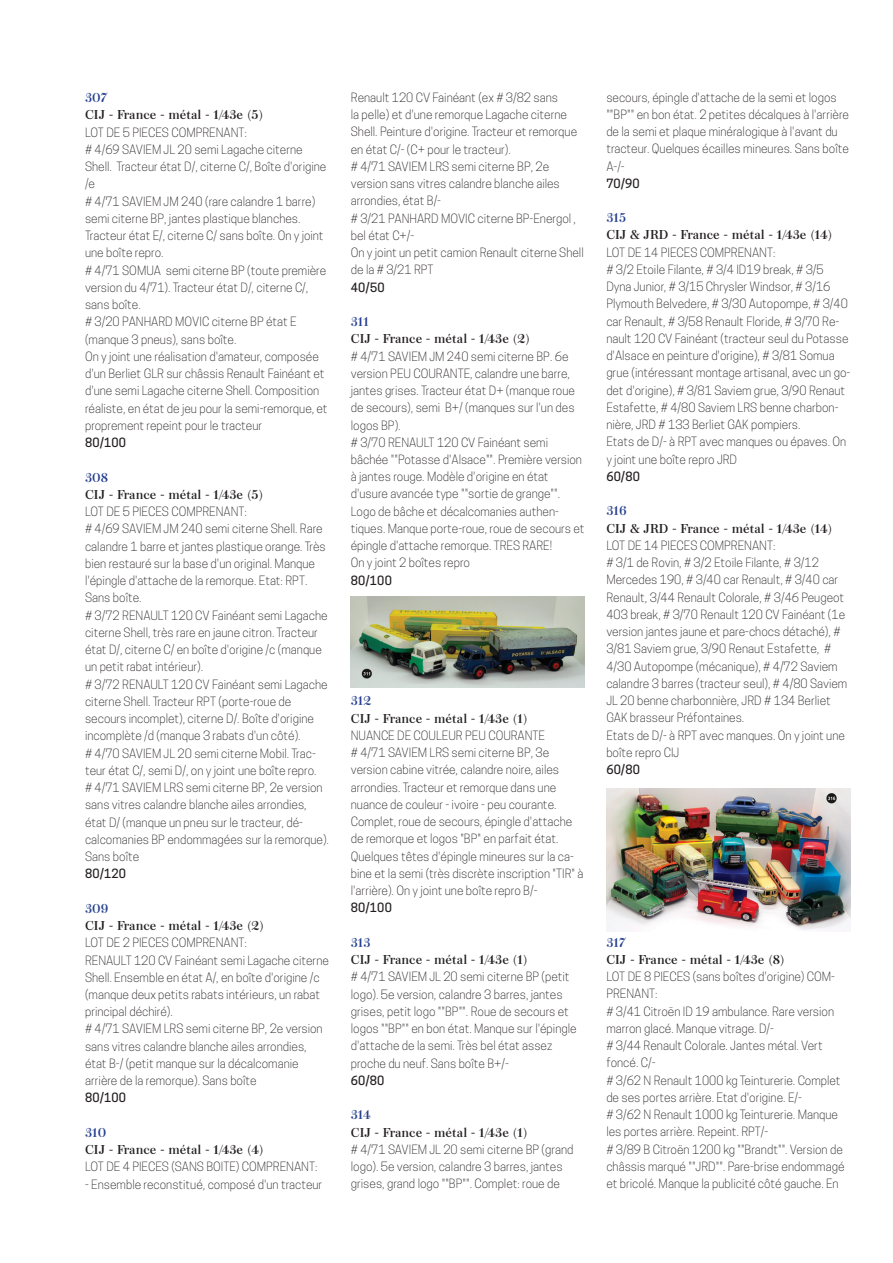
<style>
.page{position:relative;width:893px;height:1263px;background:#fff}
.page>*{position:absolute;margin:0;border:0;box-sizing:border-box;transform-origin:0 0}
.t1{font:300 12px/17.2px "Cooper Hewitt";color:#231f20}
.t2{font:12px "Peckham";color:#231f20}
.t3{font:500 12px "Cooper Hewitt";letter-spacing:.02em;color:#231f20}
.t4{font:12px "Peckham";color:#253f8e}
</style>
<div class="page">
<img style="left:351px;top:596px;width:234px;height:92px">
<img style="left:606px;top:788px;width:244px;height:143px">
<p class="t4" style="left:85px;top:88px;width:23px">307</p>
<p class="t2" style="left:85px;top:105px;width:180px">CIJ - France - métal - 1/43e (5)</p>
<p class="t1" style="left:85px;top:124px;width:244px">LOT DE 5 PIECES COMPRENANT:<br># 4/69 SAVIEM JL 20 semi Lagache citerne Shell. Tracteur état D/, citerne C/, Boîte d'origine /e<br># 4/71 SAVIEM JM 240 (rare calandre 1 barre) semi citerne BP, jantes plastique blanches.<br>Tracteur état E/, citerne C/ sans boîte. On y joint une boîte repro.<br># 4/71 SOMUA semi citerne BP (toute première version du 4/71). Tracteur état D/, citerne C/, sans boîte.<br># 3/20 PANHARD MOVIC citerne BP état E (manque 3 pneus), sans boîte.<br>On y joint une réalisation d'amateur, composée d'un Berliet GLR sur châssis Renault Fainéant et d'une semi Lagache citerne Shell. Composition réaliste, en état de jeu pour la semi-remorque, et proprement repeint pour le tracteur</p>
<p class="t3" style="left:85px;top:435px;width:43px">80/100</p>
<p class="t4" style="left:85px;top:467px;width:24px">308</p>
<p class="t2" style="left:85px;top:484px;width:180px">CIJ - France - métal - 1/43e (5)</p>
<p class="t1" style="left:85px;top:503px;width:245px">LOT DE 5 PIECES COMPRENANT:<br># 4/69 SAVIEM JM 240 semi citerne Shell. Rare calandre 1 barre et jantes plastique orange. Très bien restauré sur la base d'un original. Manque l'épingle d'attache de la remorque. Etat: RPT.<br>Sans boîte.<br># 3/72 RENAULT 120 CV Fainéant semi Lagache citerne Shell, très rare en jaune citron. Tracteur état D/, citerne C/ en boîte d'origine /c (manque un petit rabat intérieur).<br># 3/72 RENAULT 120 CV Fainéant semi Lagache citerne Shell. Tracteur RPT (porte-roue de secours incomplet), citerne D/. Boîte d'origine incomplète /d (manque 3 rabats d'un côté).<br># 4/70 SAVIEM JL 20 semi citerne Mobil. Trac&shy;teur état C/, semi D/, on y joint une boîte repro.<br># 4/71 SAVIEM LRS semi citerne BP, 2e version sans vitres calandre blanche ailes arrondies, état D/ (manque un pneu sur le tracteur, dé&shy;calcomanies BP endommagées sur la remorque).<br>Sans boîte</p>
<p class="t3" style="left:85px;top:867px;width:43px">80/120</p>
<p class="t4" style="left:85px;top:898px;width:25px">309</p>
<p class="t2" style="left:85px;top:916px;width:181px">CIJ - France - métal - 1/43e (2)</p>
<p class="t1" style="left:85px;top:934px;width:245px">LOT DE 2 PIECES COMPRENANT:<br>RENAULT 120 CV Fainéant semi Lagache citerne Shell. Ensemble en état A/, en boîte d'origine /c (manque deux petits rabats intérieurs, un rabat principal déchiré).<br># 4/71 SAVIEM LRS semi citerne BP, 2e version sans vitres calandre blanche ailes arrondies, état B-/ (petit manque sur la décalcomanie arrière de la remorque). Sans boîte</p>
<p class="t3" style="left:85px;top:1091px;width:43px">80/100</p>
<p class="t4" style="left:85px;top:1123px;width:23px">310</p>
<p class="t2" style="left:85px;top:1140px;width:180px">CIJ - France - métal - 1/43e (4)</p>
<p class="t1" style="left:85px;top:1158px;width:234px">LOT DE 4 PIECES (SANS BOITE) COMPRENANT:</p>
<p class="t1" style="left:85px;top:1175px;width:239px">- Ensemble reconstitué, composé d'un tracteur</p>
<p class="t1" style="left:351px;top:89px;width:234px">Renault 120 CV Fainéant (ex # 3/82 sans<br>la pelle) et d'une remorque Lagache citerne Shell. Peinture d'origine. Tracteur et remorque en état C/- (C+ pour le tracteur).<br># 4/71 SAVIEM LRS semi citerne BP, 2e version sans vitres calandre blanche ailes arrondies, état B/-<br># 3/21 PANHARD MOVIC citerne BP-Energol , bel état C+/-<br>On y joint un petit camion Renault citerne Shell de la # 3/21 RPT</p>
<p class="t3" style="left:351px;top:280px;width:35px">40/50</p>
<p class="t4" style="left:351px;top:312px;width:20px">311</p>
<p class="t2" style="left:351px;top:329px;width:181px">CIJ - France - métal - 1/43e (2)</p>
<p class="t1" style="left:351px;top:347px;width:235px"># 4/71 SAVIEM JM 240 semi citerne BP. 6e version PEU COURANTE, calandre une barre, jantes grises. Tracteur état D+ (manque roue de secours), semi B+/ (manques sur l'un des logos BP).<br># 3/70 RENAULT 120 CV Fainéant semi bâchée ""Potasse d'Alsace"". Première version à jantes rouge. Modèle d'origine en état d'usure avancée type ""sortie de grange"".<br>Logo de bâche et décalcomanies authen&shy;tiques. Manque porte-roue, roue de secours et épingle d'attache remorque. TRES RARE!<br>On y joint 2 boîtes repro</p>
<p class="t3" style="left:351px;top:573px;width:43px">80/100</p>
<p class="t4" style="left:351px;top:691px;width:22px">312</p>
<p class="t2" style="left:351px;top:708px;width:179px">CIJ - France - métal - 1/43e (1)</p>
<p class="t1" style="left:351px;top:727px;width:234px">NUANCE DE COULEUR PEU COURANTE<br># 4/71 SAVIEM LRS semi citerne BP, 3e version cabine vitrée, calandre noire, ailes arrondies. Tracteur et remorque dans une nuance de couleur - ivoire - peu courante.<br>Complet, roue de secours, épingle d'attache de remorque et logos "BP" en parfait état.<br>Quelques têtes d'épingle mineures sur la ca&shy;bine et la semi (très discrète inscription "TIR" à l'arrière). On y joint une boîte repro B/-</p>
<p class="t3" style="left:351px;top:901px;width:43px">80/100</p>
<p class="t4" style="left:351px;top:933px;width:21px">313</p>
<p class="t2" style="left:351px;top:950px;width:179px">CIJ - France - métal - 1/43e (1)</p>
<p class="t1" style="left:351px;top:968px;width:227px"># 4/71 SAVIEM JL 20 semi citerne BP (petit logo). 5e version, calandre 3 barres, jantes grises, petit logo ""BP"". Roue de secours et logos ""BP"" en bon état. Manque sur l'épingle d'attache de la semi. Très bel état assez proche du neuf. Sans boîte B+/-</p>
<p class="t3" style="left:351px;top:1073px;width:35px">60/80</p>
<p class="t4" style="left:351px;top:1105px;width:21px">314</p>
<p class="t2" style="left:351px;top:1122px;width:179px">CIJ - France - métal - 1/43e (1)</p>
<p class="t1" style="left:351px;top:1141px;width:224px"># 4/71 SAVIEM JL 20 semi citerne BP (grand logo). 5e version, calandre 3 barres, jantes grises, grand logo ""BP"". Complet: roue de</p>
<p class="t1" style="left:606px;top:88px;width:244px">secours, épingle d'attache de la semi et logos ""BP"" en bon état. 2 petites décalques à l'arrière de la semi et plaque minéralogique à l'avant du tracteur. Quelques écailles mineures. Sans boîte A-/-</p>
<p class="t3" style="left:606px;top:176px;width:35px">70/90</p>
<p class="t4" style="left:606px;top:208px;width:21px">315</p>
<p class="t2" style="left:606px;top:225px;width:228px">CIJ &amp; JRD - France - métal - 1/43e (14)</p>
<p class="t1" style="left:606px;top:244px;width:245px">LOT DE 14 PIECES COMPRENANT:<br># 3/2 Etoile Filante, # 3/4 ID19 break, # 3/5<br>Dyna Junior, # 3/15 Chrysler Windsor, # 3/16<br>Plymouth Belvedere, # 3/30 Autopompe, # 3/40 car Renault, # 3/58 Renault Floride, # 3/70 Re&shy;nault 120 CV Fainéant (tracteur seul du Potasse d'Alsace en peinture d'origine), # 3/81 Somua grue (intéressant montage artisanal, avec un go&shy;det d'origine), # 3/81 Saviem grue, 3/90 Renaut Estafette, # 4/80 Saviem LRS benne charbon&shy;nière, JRD # 133 Berliet GAK pompiers.<br>Etats de D/- à RPT avec manques ou épaves. On y joint une boîte repro JRD</p>
<p class="t3" style="left:606px;top:469px;width:35px">60/80</p>
<p class="t4" style="left:606px;top:501px;width:22px">316</p>
<p class="t2" style="left:606px;top:518px;width:228px">CIJ &amp; JRD - France - métal - 1/43e (14)</p>
<p class="t1" style="left:606px;top:537px;width:243px">LOT DE 14 PIECES COMPRENANT:<br># 3/1 de Rovin, # 3/2 Etoile Filante, # 3/12<br>Mercedes 190, # 3/40 car Renault, # 3/40 car Renault, 3/44 Renault Colorale, # 3/46 Peugeot 403 break, # 3/70 Renault 120 CV Fainéant (1e version jantes jaune et pare-chocs détaché), # 3/81 Saviem grue, 3/90 Renaut Estafette, # 4/30 Autopompe (mécanique), # 4/72 Saviem calandre 3 barres (tracteur seul), # 4/80 Saviem JL 20 benne charbonnière, JRD # 134 Berliet GAK brasseur Préfontaines.<br>Etats de D/- à RPT avec manques. On y joint une boîte repro CIJ</p>
<p class="t3" style="left:606px;top:762px;width:35px">60/80</p>
<p class="t4" style="left:606px;top:932px;width:20px">317</p>
<p class="t2" style="left:606px;top:950px;width:180px">CIJ - France - métal - 1/43e (8)</p>
<p class="t1" style="left:606px;top:968px;width:240px">LOT DE 8 PIECES (sans boîtes d'origine) COM-PRENANT:<br># 3/41 Citroën ID 19 ambulance. Rare version marron glacé. Manque vitrage. D/-<br># 3/44 Renault Colorale. Jantes métal. Vert foncé. C/-<br># 3/62 N Renault 1000 kg Teinturerie. Complet de ses portes arrière. Etat d'origine. E/-<br># 3/62 N Renault 1000 kg Teinturerie. Manque les portes arrière. Repeint. RPT/-<br># 3/89 B Citroën 1200 kg ""Brandt"". Version de châssis marqué ""JRD"". Pare-brise endommagé et bricolé. Manque la publicité côté gauche. En</p>
</div>
